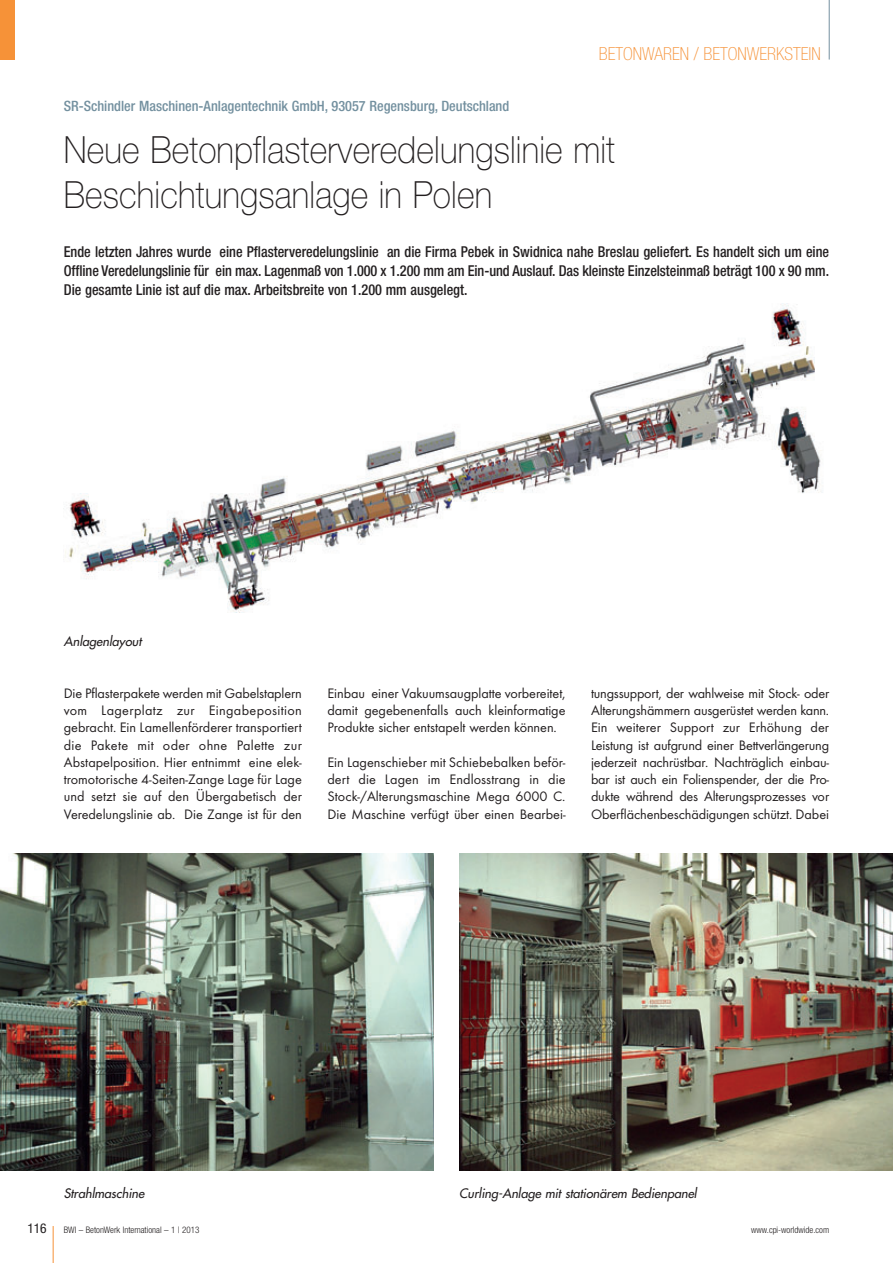
<style>
.page{position:relative;width:893px;height:1263px;background:#fff}
.page>*{position:absolute;margin:0;border:0;box-sizing:border-box;transform-origin:0 0}
.t1{font:100 37.5px/45px "Helvetica Neue";letter-spacing:.005em;color:#231f20;scale:.9 1}
.t2{font:100 condensed 18px "Helvetica Neue";color:#f69238}
.t3{font:500 condensed 15px/18.8px "Helvetica Neue";color:#231f20;text-align:justify;scale:.95 1}
.t4{font:14.25px/17.2px "Futura T";letter-spacing:-.005em;color:#231f20;text-align:justify}
.t5{font:500 condensed 14.25px "Helvetica Neue";color:#73909f}
.t6{font:condensed 13.5px "Helvetica Neue";color:#231f20}
.t7{font:italic 12.75px "Futura";color:#231f20}
.t8{font:300 condensed 9px "Helvetica Neue";color:#231f20}
</style>
<div class="page">
<hr style="left:53px;top:1226px;width:1px;height:37px;background:#f69238">
<hr style="left:829px;top:0;width:1px;height:60px;background:#73909f">
<div style="left:0;top:0;width:15px;height:60px;background:#f69238"></div>
<img style="left:65px;top:304px;width:758px;height:309px">
<img style="left:0;top:853px;width:434px;height:317px">
<img style="left:459px;top:853px;width:434px;height:317px">
<p class="t5" style="left:64px;top:101px;width:447px">SR-Schindler Maschinen-Anlagentechnik GmbH, 93057 Regensburg, Deutschland</p>
<p class="t2" style="left:599px;top:47px;width:223px">BETONWAREN / BETONWERKSTEIN</p>
<h1 class="t1" style="left:64px;top:130px;width:614px">Neue Betonpflasterveredelungslinie mit<br>Beschichtungsanlage in Polen</h1>
<p class="t3" style="left:64px;top:244px;width:807px">Ende letzten Jahres wurde eine Pflasterveredelungslinie an die Firma Pebek in Swidnica nahe Breslau geliefert. Es handelt sich um eine Offline Veredelungslinie für ein max. Lagenmaß von 1.000 x 1.200 mm am Ein-und Auslauf. Das kleinste Einzelsteinmaß beträgt 100 x 90 mm.<br>Die gesamte Linie ist auf die max. Arbeitsbreite von 1.200 mm ausgelegt.</p>
<p class="t7" style="left:64px;top:635px;width:81px">Anlagenlayout</p>
<p class="t4" style="left:64px;top:686px;width:240px">Die Pflasterpakete werden mit Gabelstaplern vom Lagerplatz zur Eingabeposition gebracht. Ein Lamellenförderer transportiert die Pakete mit oder ohne Palette zur Abstapelposition. Hier entnimmt eine elek&shy;tromotorische 4-Seiten-Zange Lage für Lage und setzt sie auf den Übergabetisch der Veredelungslinie ab. Die Zange ist für den</p>
<p class="t4" style="left:327px;top:686px;width:240px">Einbau einer Vakuumsaugplatte vorbereitet, damit gegebenenfalls auch kleinformatige Produkte sicher entstapelt werden können.</p>
<p class="t4" style="left:327px;top:755px;width:240px">Ein Lagenschieber mit Schiebebalken beför&shy;dert die Lagen im Endlosstrang in die Stock-/Alterungsmaschine Mega 6000 C.<br>Die Maschine verfügt über einen Bearbei-</p>
<p class="t4" style="left:591px;top:686px;width:240px">tungssupport, der wahlweise mit Stock- oder Alterungshämmern ausgerüstet werden kann.<br>Ein weiterer Support zur Erhöhung der Leistung ist aufgrund einer Bettverlängerung jederzeit nachrüstbar. Nachträglich einbau&shy;bar ist auch ein Folienspender, der die Pro&shy;dukte während des Alterungsprozesses vor Oberflächenbeschädigungen schützt. Dabei</p>
<p class="t7" style="left:64px;top:1187px;width:84px">Strahlmaschine</p>
<p class="t7" style="left:459px;top:1187px;width:241px">Curling-Anlage mit stationärem Bedienpanel</p>
<p class="t6" style="left:27px;top:1223px;width:21px">116</p>
<p class="t8" style="left:64px;top:1226px;width:137px">BWI – BetonWerk International – 1 | 2013</p>
<p class="t8" style="left:751px;top:1226px;width:79px">www.cpi-worldwide.com</p>
</div>
